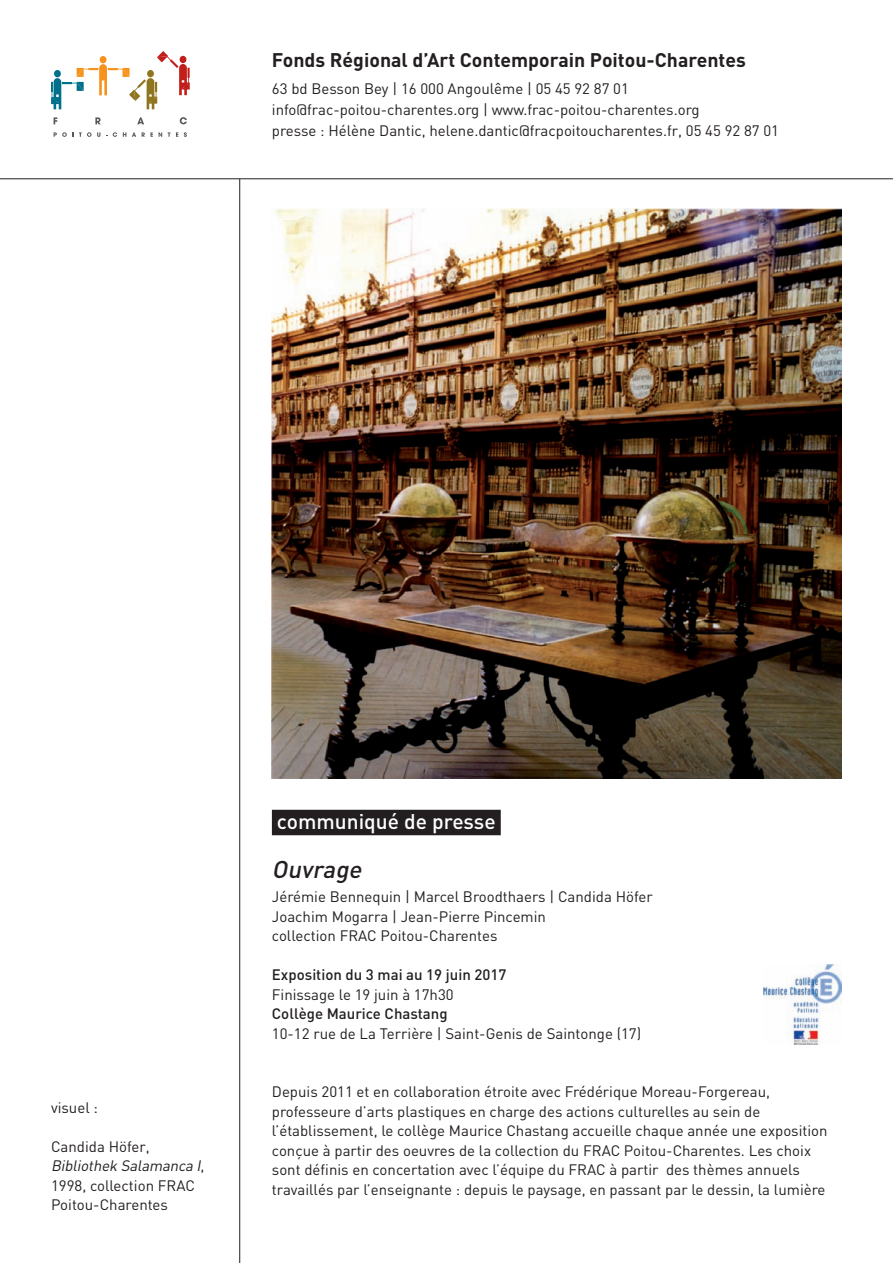
<style>
.page{position:relative;width:893px;height:1263px;background:#fff}
.page>*{position:absolute;margin:0;border:0;box-sizing:border-box;transform-origin:0 0}
.t1{font:italic 500 24px "DIN";color:#231f20}
.t2{font:500 21px "DIN";color:#fff}
.t3{font:700 19.5px "DIN";color:#231f20}
.t4{font:15px/19.5px "DIN";color:#231f20}
.t5{font:500 15px "DIN";color:#231f20}
.s1{font-style:italic}
</style>
<div class="page">
<svg style="left:54px;top:117px;width:3px;height:7px"></svg>
<svg style="left:95px;top:117px;width:6px;height:7px"></svg>
<svg style="left:137px;top:117px;width:7px;height:7px"></svg>
<svg style="left:180px;top:117px;width:7px;height:7px"></svg>
<svg style="left:51px;top:51px;width:139px;height:58px"></svg>
<svg style="left:54px;top:132px;width:19px;height:5px"></svg>
<svg style="left:79px;top:132px;width:21px;height:5px"></svg>
<svg style="left:113px;top:132px;width:4px;height:5px"></svg>
<svg style="left:132px;top:132px;width:4px;height:5px"></svg>
<svg style="left:142px;top:132px;width:11px;height:5px"></svg>
<svg style="left:159px;top:132px;width:3px;height:5px"></svg>
<svg style="left:184px;top:132px;width:3px;height:5px"></svg>
<hr style="left:0;top:179px;width:893px;height:1px;background:#231f20">
<hr style="left:239px;top:179px;width:1px;height:1084px;background:#231f20">
<div style="left:272px;top:810px;width:229px;height:25px;background:#231f20"></div>
<img style="left:272px;top:209px;width:570px;height:569px">
<img style="left:763px;top:964px;width:79px;height:80px">
<h3 class="t3" style="left:272px;top:47px;width:475px">Fonds Régional d’Art Contemporain Poitou-Charentes</h3>
<p class="t4" style="left:272px;top:78px;width:509px;line-height:21px">63 bd Besson Bey | 16 000 Angoulême | 05 45 92 87 01 info@frac-poitou-charentes.org | www.frac-poitou-charentes.org<br>presse : Hélène Dantic, helene.dantic@fracpoitoucharentes.fr, 05 45 92 87 01</p>
<p class="t4" style="left:51px;top:1097px;width:48px">visuel :</p>
<p class="t4" style="left:51px;top:1136px;width:155px">Candida Höfer,<br><span class="s1">Bibliothek Salamanca I</span>,<br>1998, collection FRAC<br>Poitou-Charentes</p>
<h2 class="t2" style="left:277px;top:807px;width:220px">communiqué de presse</h2>
<h1 class="t1" style="left:272px;top:854px;width:96px">Ouvrage</h1>
<p class="t4" style="left:272px;top:886px;width:382px">Jérémie Bennequin | Marcel Broodthaers | Candida Höfer<br>Joachim Mogarra | Jean-Pierre Pincemin<br>collection FRAC Poitou-Charentes</p>
<p class="t5" style="left:272px;top:965px;width:236px">Exposition du 3 mai au 19 juin 2017</p>
<p class="t4" style="left:272px;top:984px;width:183px">Finissage le 19 juin à 17h30</p>
<p class="t5" style="left:272px;top:1004px;width:177px">Collège Maurice Chastang</p>
<p class="t4" style="left:272px;top:1023px;width:371px">10-12 rue de La Terrière | Saint-Genis de Saintonge (17)</p>
<p class="t4" style="left:272px;top:1081px;width:557px">Depuis 2011 et en collaboration étroite avec Frédérique Moreau-Forgereau, professeure d’arts plastiques en charge des actions culturelles au sein de l’établissement, le collège Maurice Chastang accueille chaque année une exposition conçue à partir des oeuvres de la collection du FRAC Poitou-Charentes. Les choix sont définis en concertation avec l’équipe du FRAC à partir des thèmes annuels travaillés par l’enseignante : depuis le paysage, en passant par le dessin, la lumière</p>
</div>
